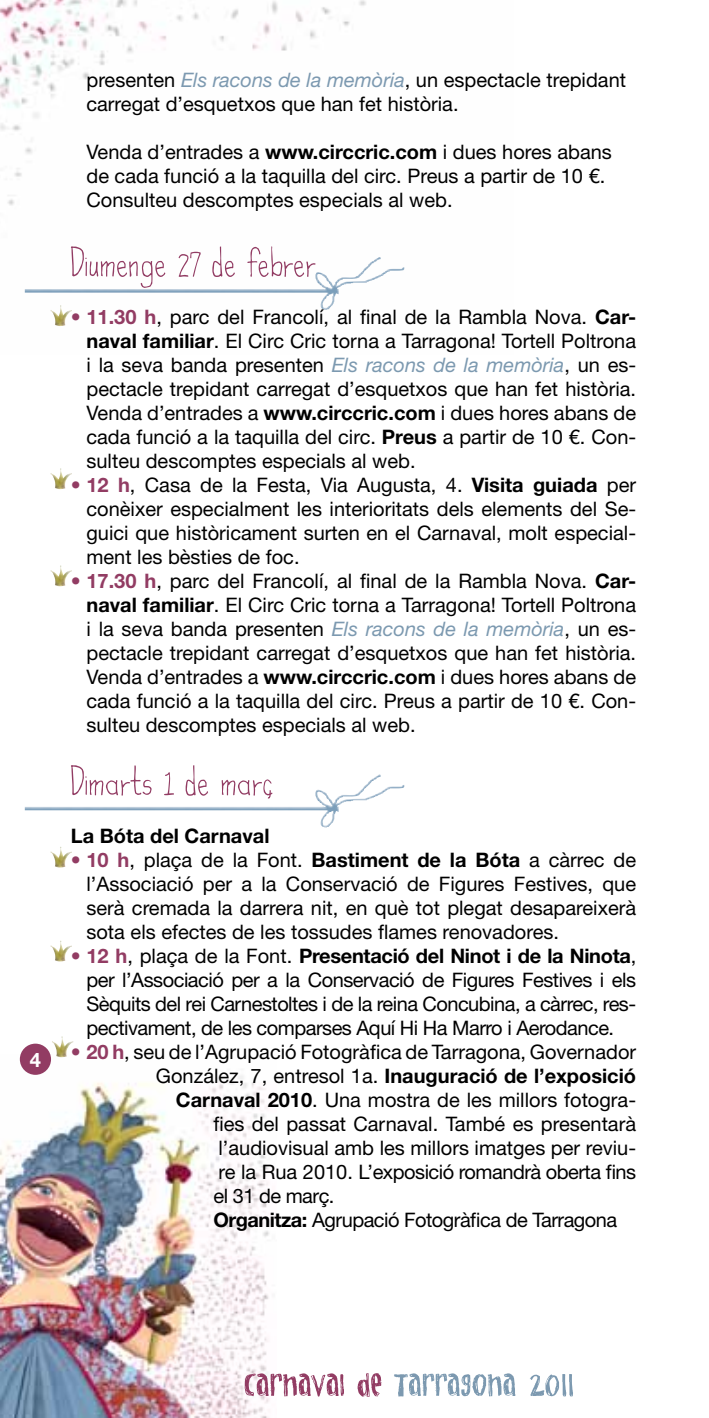
<style>
.page{position:relative;width:709px;height:1418px;background:#fff}
.page>*{position:absolute;margin:0;border:0;box-sizing:border-box;transform-origin:0 0}
.t1{font:20px/24px "Helvetica Neue LT";color:#000;text-align:justify}
.t2{font:20px "Helvetica Neue LT";letter-spacing:-.025em;color:#000}
.t3{font:700 20px "Helvetica Neue LT";color:#000}
.t4{font:700 20px "Helvetica Neue LT";color:#fff}
.s1{font-style:italic;color:#7c99b0}
.s2{font-weight:700}
.s3{font-weight:700;color:#923c63}
.s4{font-weight:400}
</style>
<div class="page">
<img style="left:0;top:1054px;width:270px;height:363px">
<img style="left:0;top:0;width:405px;height:326px">
<svg style="left:244px;top:1372px;width:137px;height:24px"></svg>
<svg style="left:394px;top:1373px;width:179px;height:23px"></svg>
<div style="left:20px;top:1043px;width:31px;height:31px;background:#923c63;border-radius:50%"></div>
<img style="left:25px;top:257px;width:379px;height:53px">
<img style="left:25px;top:774px;width:379px;height:53px">
<svg style="left:71px;top:246px;width:244px;height:42px"></svg>
<svg style="left:71px;top:765px;width:201px;height:34px"></svg>
<svg style="left:50px;top:305px;width:11px;height:11px"></svg>
<svg style="left:50px;top:468px;width:11px;height:11px"></svg>
<svg style="left:50px;top:565px;width:11px;height:11px"></svg>
<svg style="left:50px;top:847px;width:11px;height:10px"></svg>
<svg style="left:50px;top:940px;width:11px;height:11px"></svg>
<svg style="left:52px;top:1036px;width:10px;height:11px"></svg>
<p class="t1" style="left:86px;top:67px;width:541px">presenten <span class="s1">Els racons de la memòria</span>, un espectacle trepidant carregat d’esquetxos que han fet història.</p>
<p class="t1" style="left:86px;top:139px;width:527px;text-align:left">Venda d’entrades a <span class="s2">www.circcric.com</span> i dues hores abans de cada funció a la taquilla del circ. Preus a partir de 10 €.<br>Consulteu descomptes especials al web.</p>
<p class="t1" style="left:86px;top:304px;width:551px;text-indent:-16px"><span class="s3">• 11.30 h</span>, parc del Francolí, al final de la Rambla Nova. <span class="s2">Car&shy;naval familiar</span>. El Circ Cric torna a Tarragona! Tortell Poltrona i la seva banda presenten <span class="s1">Els racons de la memòria</span>, un es&shy;pectacle trepidant carregat d’esquetxos que han fet història.<br>Venda d’entrades a <span class="s2">www.circcric.com</span> i dues hores abans de cada funció a la taquilla del circ. <span class="s2">Preus</span> a partir de 10 €. Con&shy;sulteu descomptes especials al web.</p>
<p class="t1" style="left:86px;top:472px;width:551px;text-indent:-16px"><span class="s3">• 12 h</span>, Casa de la Festa, Via Augusta, 4. <span class="s2">Visita guiada</span> per conèixer especialment les interioritats dels elements del Se&shy;guici que històricament surten en el Carnaval, molt especial&shy;ment les bèsties de foc.</p>
<p class="t1" style="left:86px;top:568px;width:551px;text-indent:-16px"><span class="s3">• 17.30 h</span>, parc del Francolí, al final de la Rambla Nova. <span class="s2">Car&shy;naval familiar</span>. El Circ Cric torna a Tarragona! Tortell Poltrona i la seva banda presenten <span class="s1">Els racons de la memòria</span>, un es&shy;pectacle trepidant carregat d’esquetxos que han fet història.<br>Venda d’entrades a <span class="s2">www.circcric.com</span> i dues hores abans de cada funció a la taquilla del circ. Preus a partir de 10 €. Con&shy;sulteu descomptes especials al web.</p>
<p class="t4" style="left:30px;top:1047px;width:13px">4</p>
<p class="t3" style="left:71px;top:823px;width:200px">La Bóta del Carnaval</p>
<p class="t1" style="left:86px;top:847px;width:551px;text-indent:-16px"><span class="s3">• 10 h</span>, plaça de la Font. <span class="s2">Bastiment de la Bóta</span> a càrrec de l’Associació per a la Conservació de Figures Festives, que serà cremada la darrera nit, en què tot plegat desapareixerà sota els efectes de les tossudes flames renovadores.</p>
<p class="t1" style="left:86px;top:943px;width:551px;text-indent:-16px"><span class="s3">• 12 h</span>, plaça de la Font. <span class="s2">Presentació del Ninot i de la Ninota</span>, per l’Associació per a la Conservació de Figures Festives i els Sèquits del rei Carnestoltes i de la reina Concubina, a càrrec, res&shy;pectivament, de les comparses Aquí Hi Ha Marro i Aerodance.</p>
<p class="t1" style="left:71px;top:1039px;width:566px"><span class="s3">• 20 h</span>, seu de l’Agrupació Fotogràfica de Tarragona, Governador</p>
<p class="t3" style="left:156px;top:1063px;width:482px"><span class="s4">González, 7, entresol 1a.</span> Inauguració de l’exposició</p>
<p class="t1" style="left:176px;top:1087px;width:461px"><span class="s2">Carnaval 2010</span>. Una mostra de les millors fotogra-</p>
<p class="t1" style="left:213px;top:1111px;width:424px">fies del passat Carnaval. També es presentarà</p>
<p class="t1" style="left:218px;top:1135px;width:419px">l’audiovisual amb les millors imatges per reviu-</p>
<p class="t2" style="left:218px;top:1159px;width:419px">re la Rua 2010. L’exposició romandrà oberta fins</p>
<p class="t2" style="left:213px;top:1183px;width:122px">el 31 de març.</p>
<p class="t2" style="left:213px;top:1207px;width:405px"><span class="s2">Organitza:</span> Agrupació Fotogràfica de Tarragona</p>
</div>
